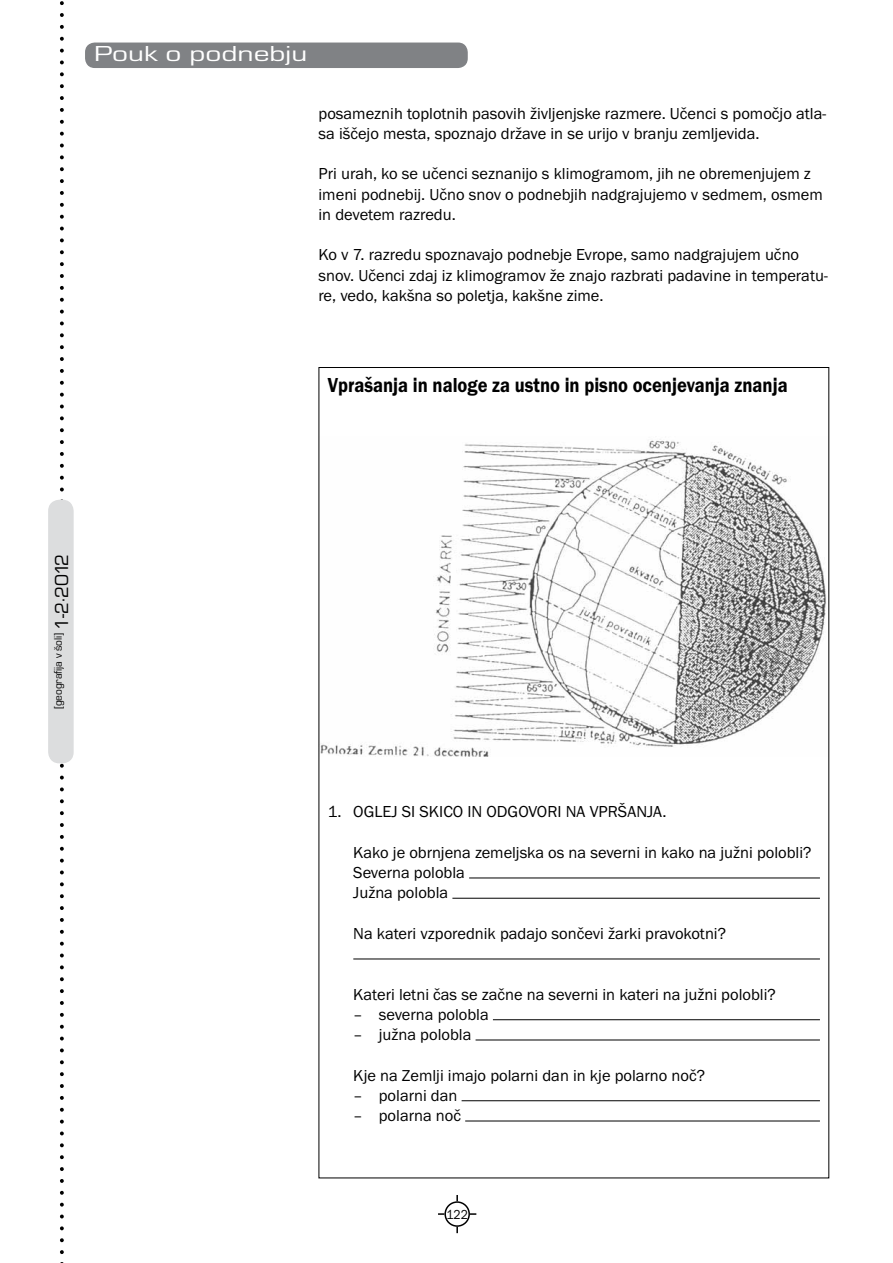
<style>
.page{position:relative;width:893px;height:1263px;background:#fff}
.page>*{position:absolute;margin:0;border:0;box-sizing:border-box;transform-origin:0 0}
.t1{font:22.5px "Eurostile TEE";color:#fff;scale:1.4 1}
.t2{font:600 21px "Franklin Got Itc TEE";color:#000;scale:.88 1}
.t3{font:16.5px/20.2px "Franklin Got Itc TEE";color:#000}
.t4{font:13.5px "Franklin Got Itc TEE";color:#000;scale:.9 1}
.t5{font:11.4px "Eurostile TEE";letter-spacing:-.01em;color:#000}
.s1{font-size:19.5px}
</style>
<div class="page">
<svg style="left:60px;top:1px;width:4px;height:499px"></svg>
<svg style="left:60px;top:763px;width:4px;height:500px"></svg>
<div style="left:49px;top:500px;width:24px;height:263px;background:#dcddde;border-radius:10px"></div>
<div style="left:48px;top:500px;width:26px;height:263px;border:2px solid #dcddde;border-radius:10px"></div>
<div style="left:444px;top:1201px;width:26px;height:26px;border:2px solid #000;border-radius:50%"></div>
<svg style="left:438px;top:1213px;width:6px;height:2px"></svg>
<svg style="left:470px;top:1213px;width:6px;height:2px"></svg>
<svg style="left:456px;top:1227px;width:2px;height:6px"></svg>
<svg style="left:456px;top:1195px;width:2px;height:6px"></svg>
<div style="left:86px;top:43px;width:381px;height:24px;background:#808285;border-radius:9px"></div>
<div style="left:85px;top:43px;width:383px;height:25px;border:2px solid #808285;border-radius:9px"></div>
<img style="left:321px;top:439px;width:505px;height:318px">
<hr style="left:469px;top:878px;width:351px;height:1px;background:#000">
<hr style="left:452px;top:898px;width:368px;height:1px;background:#000">
<hr style="left:353px;top:959px;width:467px;height:1px;background:#000">
<hr style="left:493px;top:1019px;width:327px;height:1px;background:#000">
<hr style="left:476px;top:1040px;width:344px;height:1px;background:#000">
<hr style="left:462px;top:1100px;width:358px;height:1px;background:#000">
<hr style="left:465px;top:1121px;width:355px;height:1px;background:#000">
<h1 class="t1" style="left:94px;top:41px;width:154px">Pouk o podnebju</h1>
<p class="t3" style="left:319px;top:103px;width:509px">posameznih toplotnih pasovih življenjske razmere. Učenci s pomočjo atla&shy;sa iščejo mesta, spoznajo države in se urijo v branju zemljevida.</p>
<p class="t3" style="left:319px;top:164px;width:506px">Pri urah, ko se učenci seznanijo s klimogramom, jih ne obremenjujem z imeni podnebij. Učno snov o podnebjih nadgrajujemo v sedmem, osmem in devetem razredu.</p>
<p class="t3" style="left:319px;top:245px;width:511px">Ko v 7. razredu spoznavajo podnebje Evrope, samo nadgrajujem učno snov. Učenci zdaj iz klimogramov že znajo razbrati padavine in temperatu&shy;re, vedo, kakšna so poletja, kakšne zime.</p>
<p class="t2" style="left:328px;top:373px;width:524px">Vprašanja in naloge za ustno in pisno ocenjevanja znanja</p>
<p class="t5" style="left:52px;top:709px;width:157px;rotate:-90deg">[geografija v šoli] <span class="s1">1-2·2012</span></p>
<p class="t3" style="left:328px;top:802px;width:340px">1. OGLEJ SI SKICO IN ODGOVORI NA VPRŠANJA.</p>
<p class="t3" style="left:353px;top:842px;width:460px">Kako je obrnjena zemeljska os na severni in kako na južni polobli?<br>Severna polobla<br>Južna polobla</p>
<p class="t3" style="left:353px;top:923px;width:374px">Na kateri vzporednik padajo sončevi žarki pravokotni?</p>
<p class="t3" style="left:353px;top:984px;width:424px">Kateri letni čas se začne na severni in kateri na južni polobli?</p>
<p class="t3" style="left:353px;top:1004px;width:137px">– severna polobla</p>
<p class="t3" style="left:353px;top:1025px;width:120px">– južna polobla</p>
<p class="t3" style="left:353px;top:1065px;width:353px">Kje na Zemlji imajo polarni dan in kje polarno noč?</p>
<p class="t3" style="left:353px;top:1085px;width:106px">– polarni dan</p>
<p class="t3" style="left:353px;top:1106px;width:109px">– polarna noč</p>
<p class="t4" style="left:446px;top:1207px;width:25px">122</p>
</div>
